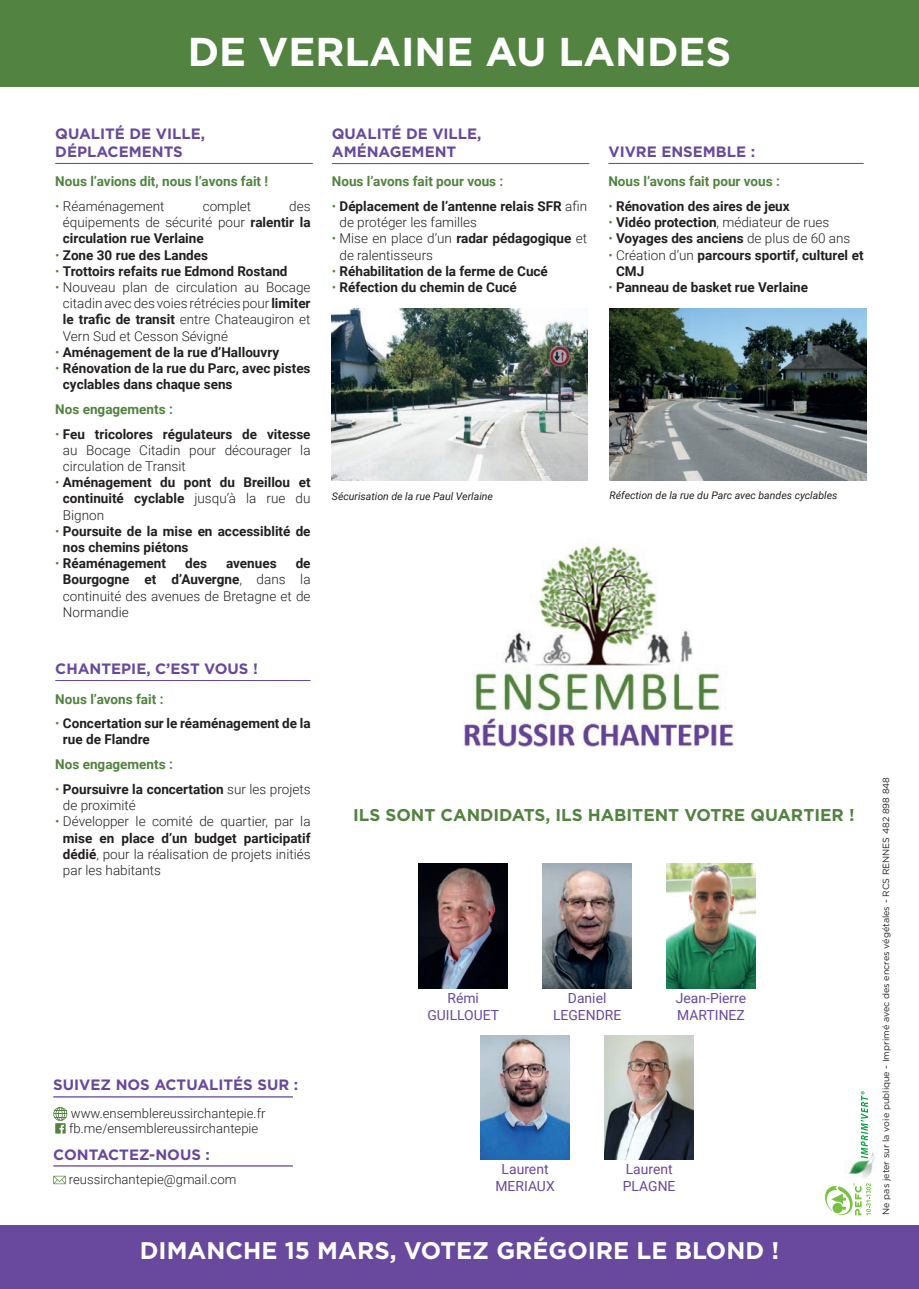
<style>
.page{position:relative;width:919px;height:1289px;background:#fff}
.page>*{position:absolute;margin:0;border:0;box-sizing:border-box;transform-origin:0 0}
.t1{font:700 40.2px "Gotham";color:#fff}
.t2{font:700 24px "Gotham";color:#fff}
.t3{font:700 17.1px "Gotham";color:#528340}
.t4{font:700 15px/18px "Gotham";color:#68499d}
.t5{font:13.95px/16.6px "Roboto";color:#68499d;text-align:center}
.t6{font:700 13.5px/16.2px "Roboto";color:#231f20}
.t7{font:300 13.5px/16.2px "Roboto";color:#231f20;text-align:justify}
.t8{font:700 13.5px "Roboto";color:#528340}
.t9{font:300 13.05px/15.8px "Roboto";color:#231f20}
.t10{font:italic 10.5px "Roboto";color:#231f20}
.t11{font:9px "Gotham";color:#231f20}
.s1{color:#528340}
.s2{font-weight:300}
.s3{font-weight:300;color:#528340}
.s4{font-weight:700}
</style>
<div class="page">
<div style="left:0;top:0;width:918px;height:86px;background:#528340"></div>
<div style="left:0;top:1225px;width:918px;height:63px;background:#68499d"></div>
<hr style="left:55px;top:680px;width:255px;height:1px;background:#68499d">
<hr style="left:55px;top:163px;width:258px;height:1px;background:#68499d">
<hr style="left:332px;top:163px;width:257px;height:1px;background:#68499d">
<img style="left:463px;top:545px;width:271px;height:201px">
<svg style="left:53px;top:1175px;width:13px;height:9px"></svg>
<hr style="left:53px;top:1096px;width:240px;height:1px;background:#68499d">
<hr style="left:53px;top:1165px;width:240px;height:1px;background:#68499d">
<svg style="left:53px;top:1107px;width:14px;height:26px"></svg>
<img style="left:846px;top:1151px;width:29px;height:27px">
<svg style="left:860px;top:1091px;width:7px;height:67px"></svg>
<svg style="left:825px;top:1183px;width:45px;height:32px"></svg>
<img style="left:418px;top:863px;width:89px;height:125px">
<img style="left:480px;top:1035px;width:89px;height:124px">
<img style="left:542px;top:863px;width:89px;height:125px">
<img style="left:604px;top:1035px;width:89px;height:124px">
<img style="left:666px;top:863px;width:89px;height:125px">
<hr style="left:608px;top:163px;width:255px;height:1px;background:#68499d">
<img style="left:332px;top:309px;width:255px;height:171px">
<img style="left:609px;top:309px;width:257px;height:171px">
<h1 class="t1" style="left:188px;top:29px;width:545px">DE VERLAINE AU LANDES</h1>
<p class="t4" style="left:55px;top:124px;width:151px">QUALITÉ DE VILLE,<br>DÉPLACEMENTS</p>
<p class="t8" style="left:55px;top:172px;width:214px">Nous l’avions dit, nous l’avons fait !</p>
<p class="t7" style="left:55px;top:197px;width:111px"><span class="s1">•</span> Réaménagement</p>
<p class="t7" style="left:203px;top:197px;width:50px">complet</p>
<p class="t6" style="left:63px;top:197px;width:249px;text-align:justify;text-indent:226px"><span class="s2">des équipements de sécurité pour</span> ralentir la circulation rue Verlaine</p>
<p class="t6" style="left:55px;top:246px;width:154px"><span class="s3">•</span> Zone 30 rue des Landes</p>
<p class="t6" style="left:55px;top:262px;width:234px"><span class="s3">•</span> Trottoirs refaits rue Edmond Rostand</p>
<p class="t7" style="left:63px;top:278px;width:249px;text-indent:-8px"><span class="s1">•</span> Nouveau plan de circulation au Bocage citadin avec des voies rétrécies pour <span class="s4">limiter le trafic de transit</span> entre Chateaugiron et Vern Sud et Cesson Sévigné</p>
<p class="t6" style="left:55px;top:343px;width:225px"><span class="s3">•</span> Aménagement de la rue d’Hallouvry</p>
<p class="t6" style="left:63px;top:359px;width:249px;text-indent:-8px"><span class="s3">•</span> Rénovation de la rue du Parc, avec pistes cyclables dans chaque sens</p>
<p class="t8" style="left:55px;top:399px;width:119px">Nos engagements :</p>
<p class="t7" style="left:63px;top:425px;width:249px;text-indent:-8px"><span class="s1">•</span> <span class="s4">Feu tricolores régulateurs de vitesse </span>au Bocage Citadin pour décourager la circulation de Transit</p>
<p class="t6" style="left:63px;top:474px;width:249px;text-align:justify;text-indent:-8px"><span class="s3">•</span> Aménagement du pont du Breillou et continuité cyclable <span class="s2">jusqu’à la rue du Bignon</span></p>
<p class="t6" style="left:63px;top:522px;width:249px;text-indent:-8px"><span class="s3">•</span> Poursuite de la mise en accessiblité de nos chemins piétons</p>
<p class="t6" style="left:55px;top:555px;width:112px"><span class="s3">•</span> Réaménagement</p>
<p class="t6" style="left:185px;top:555px;width:23px">des</p>
<p class="t6" style="left:226px;top:555px;width:52px">avenues</p>
<p class="t7" style="left:63px;top:555px;width:249px;text-indent:233px"><span class="s4">de Bourgogne et d’Auvergne</span>, dans la continuité des avenues de Bretagne et de Normandie</p>
<p class="t4" style="left:55px;top:659px;width:204px">CHANTEPIE, C’EST VOUS !</p>
<p class="t8" style="left:55px;top:689px;width:110px">Nous l’avons fait :</p>
<p class="t6" style="left:63px;top:715px;width:249px;text-indent:-8px"><span class="s3">•</span> Concertation sur le réaménagement de la rue de Flandre</p>
<p class="t8" style="left:55px;top:755px;width:119px">Nos engagements :</p>
<p class="t6" style="left:63px;top:780px;width:249px;text-indent:-8px"><span class="s3">•</span> Poursuivre la concertation <span class="s2">sur les projets de proximité</span></p>
<p class="t7" style="left:63px;top:813px;width:249px;text-indent:-8px"><span class="s1">•</span> Développer le comité de quartier, par la <span class="s4">mise en place d’un budget participatif dédié</span>, pour la réalisation de projets initiés par les habitants</p>
<p class="t4" style="left:332px;top:124px;width:151px">QUALITÉ DE VILLE,<br>AMÉNAGEMENT</p>
<p class="t8" style="left:332px;top:172px;width:173px">Nous l’avons fait pour vous :</p>
<p class="t6" style="left:339px;top:198px;width:249px;text-indent:-8px"><span class="s3">•</span> Déplacement de l’antenne relais SFR <span class="s2">afin de protéger les familles</span></p>
<p class="t7" style="left:339px;top:230px;width:249px;text-indent:-8px"><span class="s1">•</span> Mise en place d’un <span class="s4">radar pédagogique</span> et de ralentisseurs</p>
<p class="t6" style="left:332px;top:262px;width:217px"><span class="s3">•</span> Réhabilitation de la ferme de Cucé</p>
<p class="t6" style="left:332px;top:279px;width:186px"><span class="s3">•</span> Réfection du chemin de Cucé</p>
<p class="t4" style="left:608px;top:142px;width:148px">VIVRE ENSEMBLE :</p>
<p class="t8" style="left:608px;top:172px;width:173px">Nous l’avons fait pour vous :</p>
<p class="t6" style="left:608px;top:198px;width:183px"><span class="s3">•</span> Rénovation des aires de jeux</p>
<p class="t7" style="left:608px;top:214px;width:222px"><span class="s1">•</span> <span class="s4">Vidéo protection</span>, médiateur de rues</p>
<p class="t6" style="left:608px;top:230px;width:243px"><span class="s3">•</span> Voyages des anciens <span class="s2">de plus de 60 ans</span></p>
<p class="t6" style="left:616px;top:246px;width:249px;text-indent:-8px"><span class="s3">•</span> <span class="s2">Création d’un</span> parcours sportif, culturel et<br>CMJ</p>
<p class="t6" style="left:608px;top:279px;width:201px"><span class="s3">•</span> Panneau de basket rue Verlaine</p>
<p class="t10" style="left:332px;top:488px;width:162px">Sécurisation de la rue Paul Verlaine</p>
<p class="t10" style="left:609px;top:488px;width:229px">Réfection de la rue du Parc avec bandes cyclables</p>
<p class="t3" style="left:353px;top:804px;width:503px">ILS SONT CANDIDATS, ILS HABITENT VOTRE QUARTIER !</p>
<p class="t4" style="left:53px;top:1075px;width:246px">SUIVEZ NOS ACTUALITÉS SUR :</p>
<p class="t9" style="left:69px;top:1104px;width:198px">www.ensemblereussirchantepie.fr fb.me/ensemblereussirchantepie</p>
<p class="t4" style="left:53px;top:1145px;width:158px">CONTACTEZ-NOUS :</p>
<p class="t9" style="left:69px;top:1171px;width:169px">reussirchantepie@gmail.com</p>
<p class="t5" style="left:427px;top:989px;width:73px">Rémi<br>GUILLOUET</p>
<p class="t5" style="left:553px;top:989px;width:70px">Daniel<br>LEGENDRE</p>
<p class="t5" style="left:675px;top:989px;width:72px;text-align:left">Jean-Pierre<br>MARTINEZ</p>
<p class="t5" style="left:495px;top:1160px;width:61px">Laurent<br>MERIAUX</p>
<p class="t5" style="left:622px;top:1160px;width:54px;text-align:left">Laurent<br>PLAGNE</p>
<h2 class="t2" style="left:140px;top:1236px;width:640px">DIMANCHE 15 MARS, VOTEZ GRÉGOIRE LE BLOND !</h2>
<p class="t11" style="left:880px;top:1214px;width:439px;rotate:-90deg">Ne pas jeter sur la voie publique - Imprimé avec des encres végétales - RCS RENNES 482 898 848</p>
</div>
